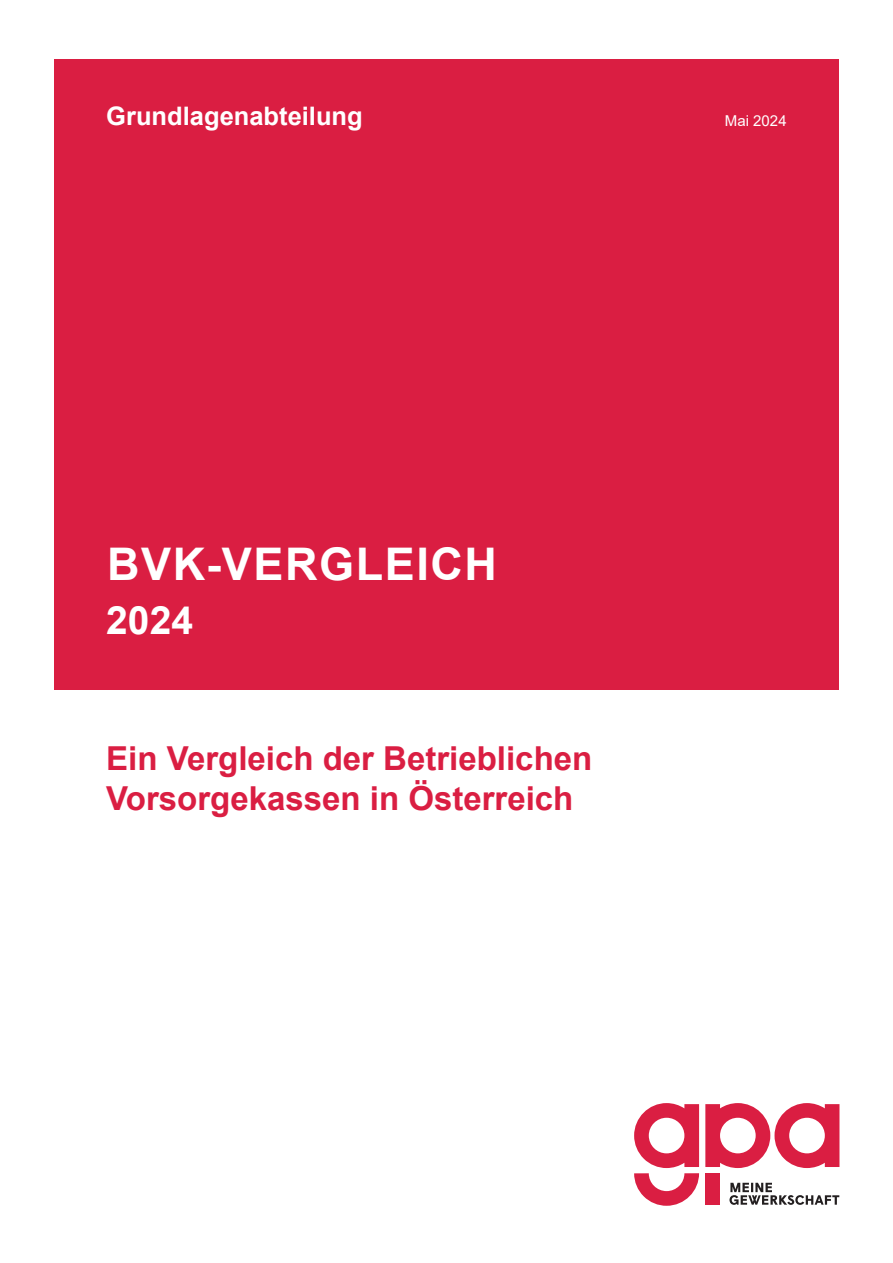
<style>
.page{position:relative;width:893px;height:1263px;background:#fff}
.page>*{position:absolute;margin:0;border:0;box-sizing:border-box;transform-origin:0 0}
.t1{font:700 45px "Arial";letter-spacing:.035em;color:#fff}
.t2{font:700 39px "Arial";color:#fff}
.t3{font:700 33px/39.6px "Arial";color:#da1e42}
.t4{font:700 25.5px "Arial";color:#fff}
.t5{font:15px "Arial";color:#fff}
</style>
<div class="page">
<div style="left:54px;top:60px;width:785px;height:630px;background:#da1e42"></div>
<svg style="left:729px;top:1183px;width:110px;height:22px"></svg>
<div style="left:705px;top:1173px;width:15px;height:32px;background:#da1e42"></div>
<svg style="left:634px;top:1103px;width:65px;height:103px"></svg>
<svg style="left:705px;top:1103px;width:134px;height:65px"></svg>
<p class="t4" style="left:106px;top:98px;width:258px">Grundlagenabteilung</p>
<p class="t5" style="left:725px;top:110px;width:63px">Mai 2024</p>
<h1 class="t1" style="left:107px;top:533px;width:391px">BVK-VERGLEICH</h1>
<p class="t2" style="left:106px;top:593px;width:88px">2024</p>
<p class="t3" style="left:106px;top:739px;width:488px">Ein Vergleich der Betrieblichen<br>Vorsorgekassen in Österreich</p>
</div>
